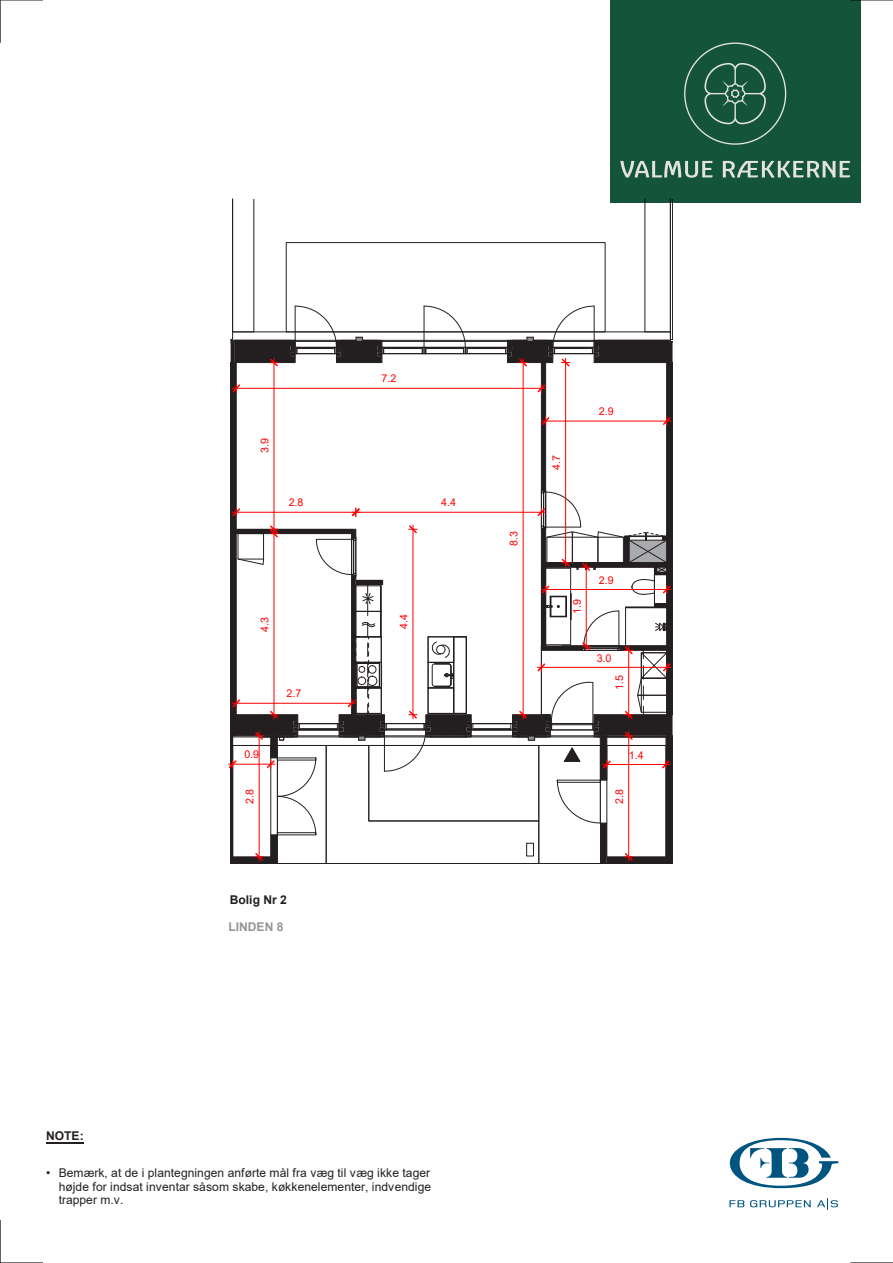
<style>
.page{position:relative;width:893px;height:1263px;background:#fff}
.page>*{position:absolute;margin:0;border:0;box-sizing:border-box;transform-origin:0 0}
.t1{font:12.15px/13.8px "Arial";letter-spacing:.005em;color:#231f20;text-align:justify}
.t2{font:700 12px "Arial";color:#231f20}
.t3{font:700 12px "Arial";color:#939598}
.t4{font:10.65px "Arial";color:#f00}
</style>
<div class="page">
<div style="left:231px;top:363px;width:5px;height:352px;background:#231f20"></div>
<div style="left:667px;top:363px;width:5px;height:352px;background:#231f20"></div>
<div style="left:541px;top:363px;width:5px;height:127px;background:#231f20"></div>
<hr style="left:236px;top:363px;width:1px;height:352px;background:#231f20">
<hr style="left:672px;top:736px;width:1px;height:121px;background:#231f20">
<hr style="left:254px;top:199px;width:1px;height:133px;background:#231f20">
<hr style="left:645px;top:199px;width:1px;height:133px;background:#231f20">
<div style="left:286px;top:242px;width:319px;height:90px;border:1px solid #231f20"></div>
<hr style="left:670px;top:199px;width:1px;height:140px;background:#231f20">
<hr style="left:672px;top:199px;width:1px;height:140px;background:#231f20">
<hr style="left:232px;top:199px;width:1px;height:140px;background:#231f20">
<hr style="left:666px;top:363px;width:1px;height:173px;background:#231f20">
<div style="left:541px;top:362px;width:5px;height:128px;border:1px solid #231f20"></div>
<hr style="left:541px;top:421px;width:130px;height:1px;background:#f00">
<svg style="left:540px;top:416px;width:11px;height:10px"></svg>
<svg style="left:662px;top:416px;width:10px;height:10px"></svg>
<hr style="left:274px;top:358px;width:1px;height:176px;background:#f00">
<hr style="left:523px;top:358px;width:1px;height:361px;background:#f00">
<hr style="left:565px;top:358px;width:1px;height:209px;background:#f00">
<svg style="left:231px;top:306px;width:441px;height:62px"></svg>
<hr style="left:232px;top:388px;width:314px;height:1px;background:#f00">
<svg style="left:536px;top:383px;width:11px;height:11px"></svg>
<svg style="left:231px;top:383px;width:11px;height:11px"></svg>
<svg style="left:228px;top:490px;width:444px;height:374px"></svg>
<hr style="left:46px;top:1142px;width:38px;height:1px;background:#231f20">
<hr style="left:0;top:0;width:1px;height:42px;background:#231f20">
<hr style="left:0;top:1220px;width:1px;height:43px;background:#231f20">
<hr style="left:0;top:0;width:43px;height:1px;background:#231f20">
<hr style="left:0;top:1262px;width:43px;height:1px;background:#231f20">
<hr style="left:851px;top:0;width:42px;height:1px;background:#231f20">
<hr style="left:851px;top:1262px;width:42px;height:1px;background:#231f20">
<svg style="left:730px;top:1138px;width:108px;height:50px"></svg>
<svg style="left:729px;top:1200px;width:82px;height:7px"></svg>
<svg style="left:817px;top:1198px;width:21px;height:12px"></svg>
<div style="left:610px;top:0;width:251px;height:202px;background:#14533c"></div>
<svg style="left:684px;top:43px;width:102px;height:102px"></svg>
<svg style="left:620px;top:161px;width:93px;height:17px"></svg>
<svg style="left:723px;top:161px;width:127px;height:17px"></svg>
<p class="t4" style="left:381px;top:371px;width:16px">7.2</p>
<p class="t4" style="left:257px;top:453px;width:16px;rotate:-90deg">3.9</p>
<p class="t4" style="left:289px;top:495px;width:16px">2.8</p>
<p class="t4" style="left:441px;top:495px;width:16px">4.4</p>
<p class="t4" style="left:257px;top:631px;width:16px;rotate:-90deg">4.3</p>
<p class="t4" style="left:286px;top:686px;width:16px">2.7</p>
<p class="t4" style="left:396px;top:629px;width:16px;rotate:-90deg">4.4</p>
<p class="t4" style="left:507px;top:546px;width:16px;rotate:-90deg">8.3</p>
<p class="t4" style="left:549px;top:470px;width:16px;rotate:-90deg">4.7</p>
<p class="t4" style="left:599px;top:404px;width:16px">2.9</p>
<p class="t4" style="left:570px;top:614px;width:16px;rotate:-90deg">1.9</p>
<p class="t4" style="left:599px;top:572px;width:16px">2.9</p>
<p class="t4" style="left:597px;top:650px;width:16px">3.0</p>
<p class="t4" style="left:612px;top:690px;width:16px;rotate:-90deg">1.5</p>
<p class="t4" style="left:244px;top:747px;width:16px">0.9</p>
<p class="t4" style="left:629px;top:747px;width:16px">1.4</p>
<p class="t4" style="left:243px;top:804px;width:16px;rotate:-90deg">2.8</p>
<p class="t4" style="left:612px;top:804px;width:16px;rotate:-90deg">2.8</p>
<p class="t2" style="left:230px;top:891px;width:59px">Bolig Nr 2</p>
<p class="t3" style="left:228px;top:918px;width:57px">LINDEN 8</p>
<p class="t2" style="left:46px;top:1128px;width:39px">NOTE:</p>
<p class="t1" style="left:59px;top:1166px;width:374px;text-indent:-13px">• Bemærk, at de i plantegningen anførte mål fra væg til væg ikke tager højde for indsat inventar såsom skabe, køkkenelementer, indvendige trapper m.v.</p>
</div>
